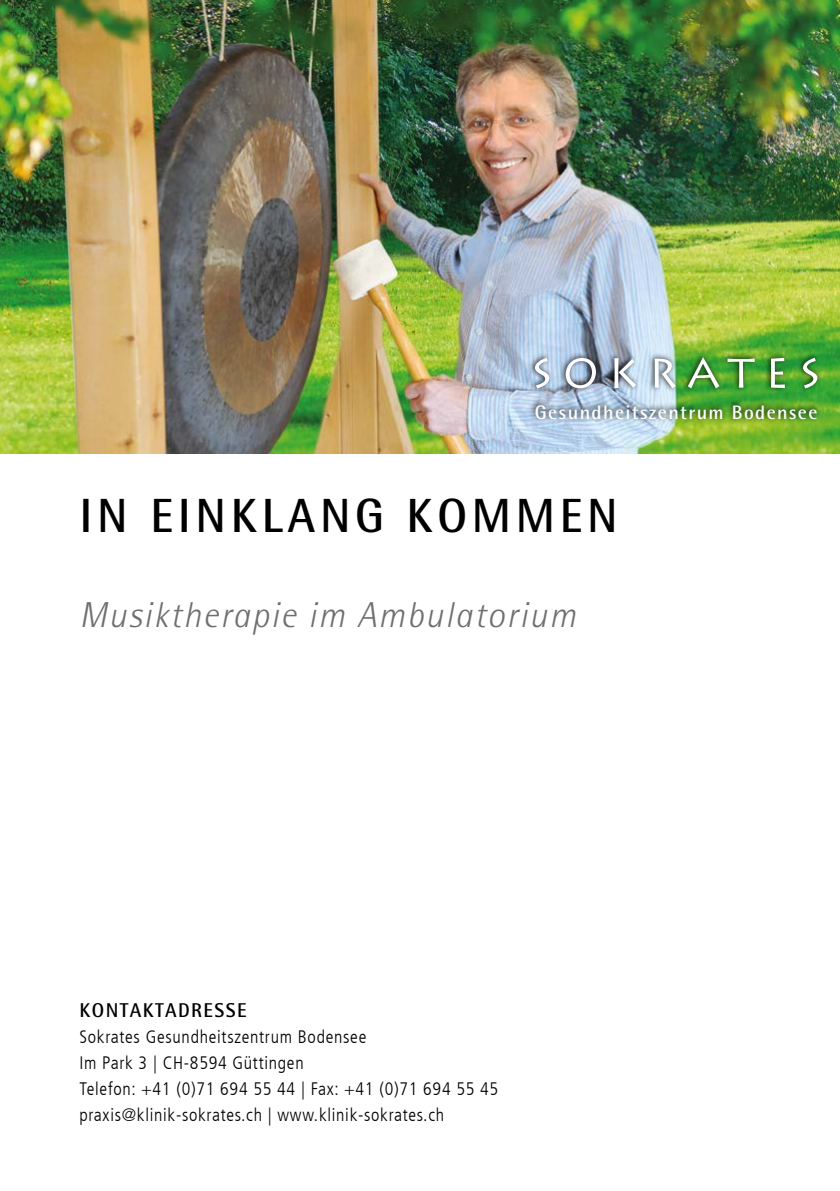
<style>
.page{position:relative;width:840px;height:1191px;background:#fff}
.page>*{position:absolute;margin:0;border:0;box-sizing:border-box;transform-origin:0 0}
.t1{font:700 48px "Rotis Semi Sans Std";letter-spacing:.1em;color:#000}
.t2{font:italic 300 36px "Rotis Semi Sans Std";letter-spacing:.05em;color:#706f6f}
.t3{font:700 20px "Rotis Semi Sans Std";letter-spacing:.075em;color:#000}
.t4{font:700 19.4px "Rotis Semi Sans Std";letter-spacing:.07em;color:#fff}
.t5{font:300 condensed 18px/26px "Frutiger LT";letter-spacing:.04em;color:#000}
</style>
<div class="page">
<img style="left:0;top:0;width:839px;height:454px">
<div style="left:528px;top:352px;width:293px;height:71px;background:#000;opacity:.85"></div>
<svg style="left:534px;top:358px;width:15px;height:30px"></svg>
<svg style="left:565px;top:358px;width:30px;height:30px"></svg>
<svg style="left:614px;top:358px;width:21px;height:30px"></svg>
<svg style="left:654px;top:359px;width:21px;height:29px"></svg>
<svg style="left:687px;top:357px;width:32px;height:31px"></svg>
<svg style="left:727px;top:358px;width:27px;height:29px"></svg>
<svg style="left:770px;top:358px;width:14px;height:30px"></svg>
<svg style="left:802px;top:358px;width:14px;height:30px"></svg>
<p class="t4" style="left:534px;top:400px;width:284px">Gesundheitszentrum Bodensee</p>
<h1 class="t1" style="left:79px;top:486px;width:539px">IN EINKLANG KOMMEN</h1>
<h2 class="t2" style="left:79px;top:593px;width:497px">Musiktherapie im Ambulatorium</h2>
<p class="t3" style="left:79px;top:997px;width:168px">KONTAKTADRESSE</p>
<p class="t5" style="left:79px;top:1023px;width:420px">Sokrates Gesundheitszentrum Bodensee<br>Im Park 3 | CH-8594 Güttingen<br>Telefon: +41 (0)71 694 55 44 | Fax: +41 (0)71 694 55 45 praxis@klinik-sokrates.ch | www.klinik-sokrates.ch</p>
</div>
